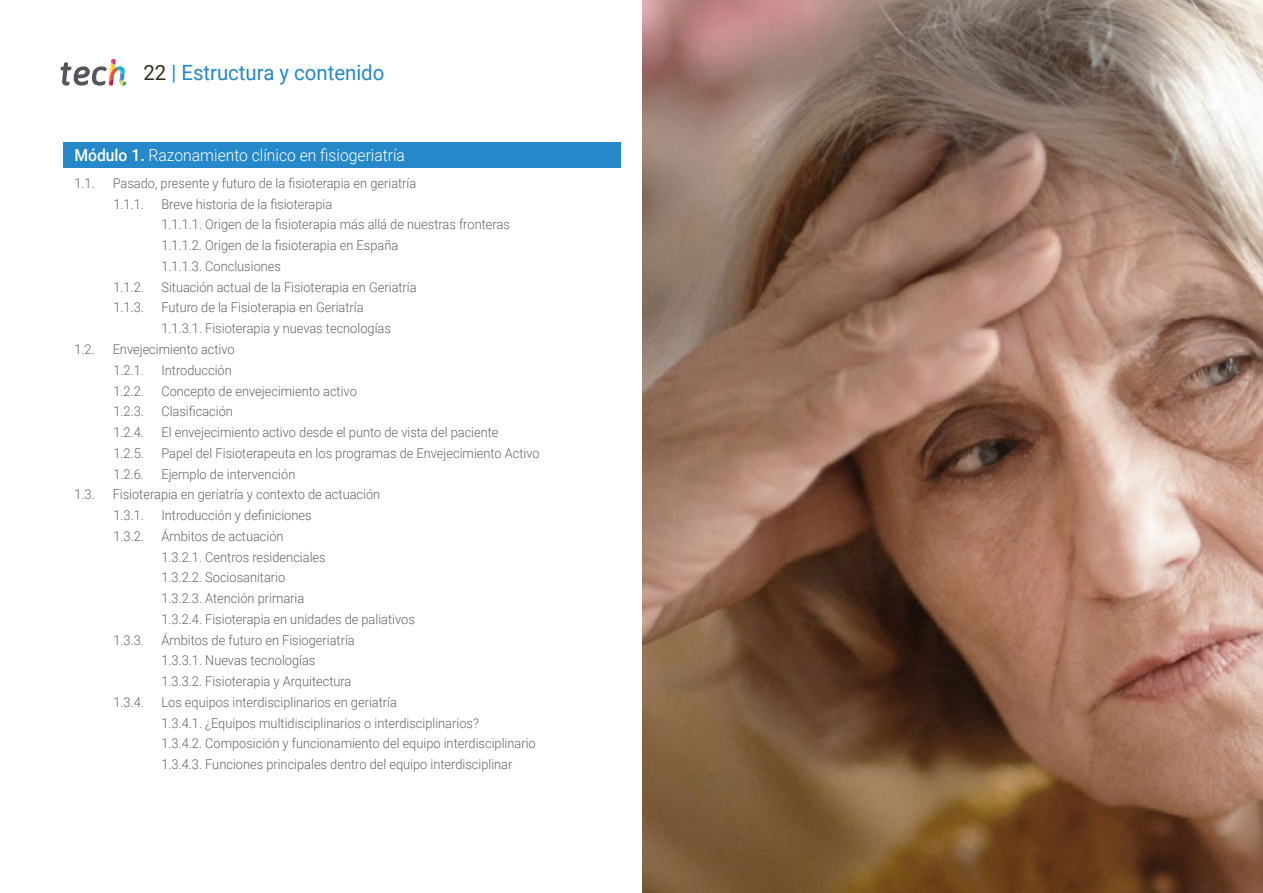
<style>
.page{position:relative;width:1263px;height:893px;background:#fff}
.page>*{position:absolute;margin:0;border:0;box-sizing:border-box;transform-origin:0 0}
.t1{font:21px "Roboto";color:#2488c9}
.t2{font:300 16.5px "Roboto";color:#fff;scale:.95 1}
.t3{font:300 13.5px/20.7px "Roboto";color:#61646a;scale:.95 1}
.s1{color:#312e20}
.s2{font-weight:500}
</style>
<div class="page">
<svg style="left:61px;top:59px;width:65px;height:27px"></svg>
<div style="left:63px;top:142px;width:558px;height:25px;background:#2488c9"></div>
<img style="left:642px;top:0;width:621px;height:893px">
<h1 class="t1" style="left:144px;top:57px;width:242px"><span class="s1">22</span> | Estructura y contenido</h1>
<p class="t2" style="left:74px;top:143px;width:350px"><span class="s2">Módulo 1.</span> Razonamiento clínico en fisiogeriatría</p>
<p class="t3" style="left:74px;top:172px;width:23px">1.1.</p>
<p class="t3" style="left:113px;top:172px;width:321px">Pasado, presente y futuro de la fisioterapia en geriatría<br>1.1.1.</p>
<p class="t3" style="left:161px;top:193px;width:368px">Breve historia de la fisioterapia<br>1.1.1.1. Origen de la fisioterapia más allá de nuestras fronteras 1.1.1.2. Origen de la fisioterapia en España<br>1.1.1.3. Conclusiones</p>
<p class="t3" style="left:113px;top:276px;width:34px">1.1.2.</p>
<p class="t3" style="left:161px;top:276px;width:270px">Situación actual de la Fisioterapia en Geriatría</p>
<p class="t3" style="left:113px;top:297px;width:34px">1.1.3.</p>
<p class="t3" style="left:161px;top:297px;width:243px">Futuro de la Fisioterapia en Geriatría<br>1.1.3.1. Fisioterapia y nuevas tecnologías</p>
<p class="t3" style="left:74px;top:338px;width:23px">1.2.</p>
<p class="t3" style="left:113px;top:338px;width:130px">Envejecimiento activo<br>1.2.1.</p>
<p class="t3" style="left:161px;top:359px;width:76px">Introducción</p>
<p class="t3" style="left:113px;top:380px;width:34px">1.2.2.</p>
<p class="t3" style="left:161px;top:380px;width:207px">Concepto de envejecimiento activo</p>
<p class="t3" style="left:113px;top:401px;width:34px">1.2.3.</p>
<p class="t3" style="left:161px;top:401px;width:77px">Clasificación</p>
<p class="t3" style="left:113px;top:421px;width:34px">1.2.4.</p>
<p class="t3" style="left:161px;top:421px;width:356px">El envejecimiento activo desde el punto de vista del paciente</p>
<p class="t3" style="left:113px;top:442px;width:34px">1.2.5.</p>
<p class="t3" style="left:161px;top:442px;width:400px">Papel del Fisioterapeuta en los programas de Envejecimiento Activo</p>
<p class="t3" style="left:113px;top:463px;width:34px">1.2.6.</p>
<p class="t3" style="left:161px;top:463px;width:142px">Ejemplo de intervención</p>
<p class="t3" style="left:74px;top:484px;width:23px">1.3.</p>
<p class="t3" style="left:113px;top:484px;width:283px">Fisioterapia en geriatría y contexto de actuación<br>1.3.1.</p>
<p class="t3" style="left:161px;top:504px;width:160px">Introducción y definiciones</p>
<p class="t3" style="left:113px;top:525px;width:34px">1.3.2.</p>
<p class="t3" style="left:161px;top:525px;width:268px">Ámbitos de actuación<br>1.3.2.1. Centros residenciales<br>1.3.2.2. Sociosanitario<br>1.3.2.3. Atención primaria<br>1.3.2.4. Fisioterapia en unidades de paliativos</p>
<p class="t3" style="left:113px;top:629px;width:34px">1.3.3.</p>
<p class="t3" style="left:161px;top:629px;width:205px">Ámbitos de futuro en Fisiogeriatría<br>1.3.3.1. Nuevas tecnologías<br>1.3.3.2. Fisioterapia y Arquitectura</p>
<p class="t3" style="left:113px;top:691px;width:34px">1.3.4.</p>
<p class="t3" style="left:161px;top:691px;width:395px">Los equipos interdisciplinarios en geriatría<br>1.3.4.1. ¿Equipos multidisciplinarios o interdisciplinarios?<br>1.3.4.2. Composición y funcionamiento del equipo interdisciplinario 1.3.4.3. Funciones principales dentro del equipo interdisciplinar</p>
</div>
